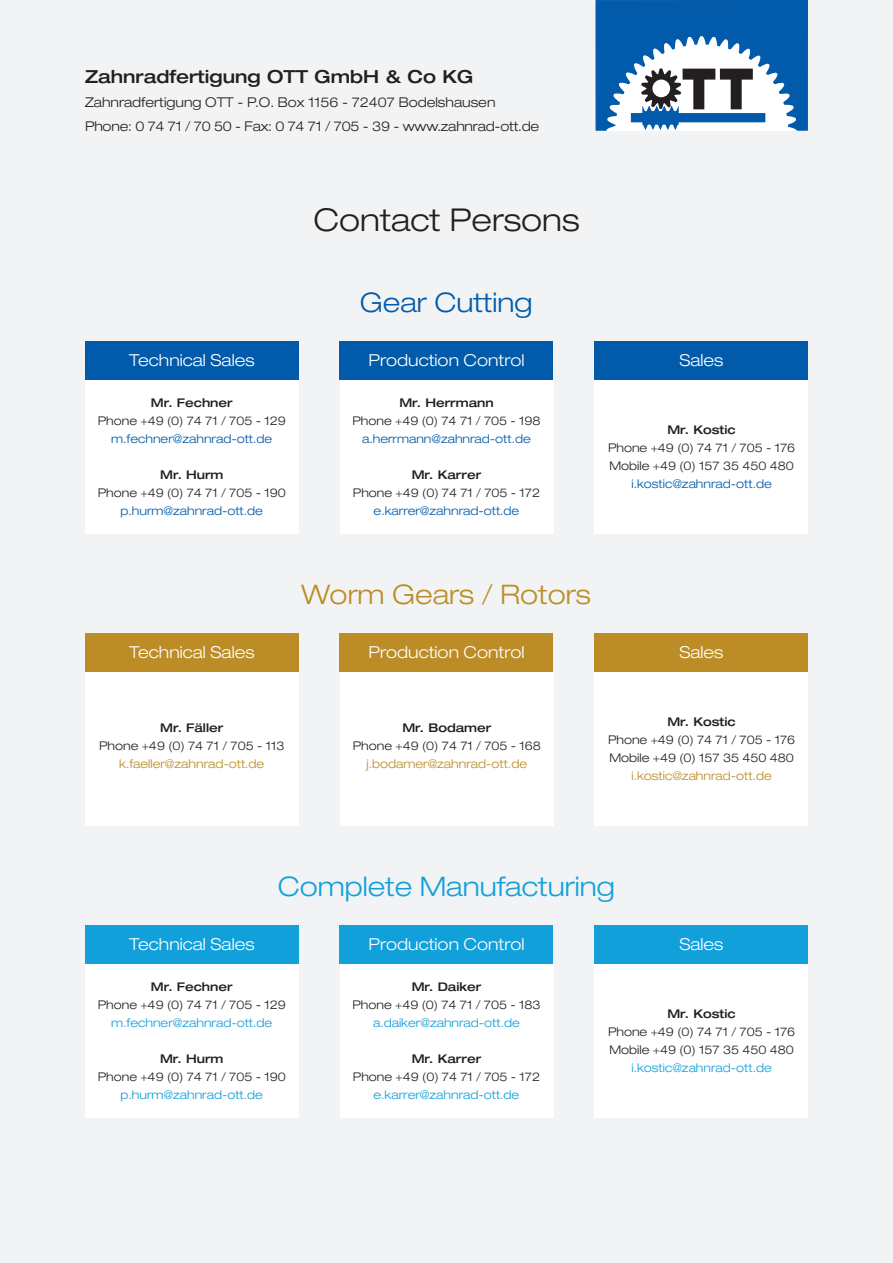
<style>
.page{position:relative;width:893px;height:1263px;background:#f2f3f4}
.page>*{position:absolute;margin:0;border:0;box-sizing:border-box;transform-origin:0 0}
.t1{font:300 expanded 31.5px "Helvetica Neue";color:#231f20}
.t2{font:300 expanded 27px "Helvetica Neue";color:#12a0db}
.t3{font:300 expanded 27px "Helvetica Neue";color:#bc8d26}
.t4{font:300 expanded 27px "Helvetica Neue";color:#015aaa}
.t5{font:500 expanded 18px "Helvetica Neue";color:#231f20}
.t6{font:300 expanded 16.5px "Helvetica Neue";color:#fff}
.t7{font:300 expanded 13.5px/24px "Helvetica Neue";color:#231f20}
.t8{font:300 expanded 12px/18px "Helvetica Neue";color:#231f20}
.t9{font:500 expanded 12px "Helvetica Neue";color:#231f20}
.t10{font:300 expanded 12px "Helvetica Neue";color:#015aaa}
.t11{font:300 expanded 12px "Helvetica Neue";color:#12a0db}
.t12{font:300 expanded 12px "Helvetica Neue";color:#bc8d26}
</style>
<div class="page">
<div style="left:85px;top:380px;width:213px;height:153px;background:#fff"></div>
<div style="left:85px;top:964px;width:213px;height:154px;background:#fff"></div>
<div style="left:85px;top:672px;width:213px;height:154px;background:#fff"></div>
<div style="left:340px;top:380px;width:213px;height:153px;background:#fff"></div>
<div style="left:340px;top:964px;width:213px;height:154px;background:#fff"></div>
<div style="left:340px;top:672px;width:213px;height:154px;background:#fff"></div>
<div style="left:595px;top:380px;width:213px;height:153px;background:#fff"></div>
<div style="left:595px;top:964px;width:213px;height:154px;background:#fff"></div>
<div style="left:595px;top:633px;width:213px;height:193px;background:#fff"></div>
<div style="left:85px;top:341px;width:213px;height:39px;background:#015aaa"></div>
<div style="left:85px;top:925px;width:213px;height:39px;background:#12a0db"></div>
<div style="left:85px;top:633px;width:213px;height:39px;background:#bc8d26"></div>
<div style="left:340px;top:341px;width:213px;height:39px;background:#015aaa"></div>
<div style="left:340px;top:925px;width:213px;height:39px;background:#12a0db"></div>
<div style="left:340px;top:633px;width:213px;height:39px;background:#bc8d26"></div>
<div style="left:595px;top:633px;width:213px;height:39px;background:#bc8d26"></div>
<div style="left:595px;top:341px;width:213px;height:39px;background:#015aaa"></div>
<div style="left:595px;top:925px;width:213px;height:39px;background:#12a0db"></div>
<svg style="left:595px;top:0;width:213px;height:131px"></svg>
<h3 class="t5" style="left:85px;top:65px;width:390px">Zahnradfertigung OTT GmbH &amp; Co KG</h3>
<p class="t7" style="left:85px;top:90px;width:456px">Zahnradfertigung OTT - P.O. Box 1156 - 72407 Bodelshausen<br>Phone: 0 74 71 / 70 50 - Fax: 0 74 71 / 705 - 39 - www.zahnrad-ott.de</p>
<h1 class="t1" style="left:313px;top:201px;width:268px">Contact Persons</h1>
<h3 class="t6" style="left:129px;top:350px;width:127px">Technical Sales</h3>
<p class="t9" style="left:151px;top:395px;width:83px">Mr. Fechner</p>
<p class="t8" style="left:98px;top:411px;width:190px">Phone +49 (0) 74 71 / 705 - 129</p>
<p class="t10" style="left:111px;top:431px;width:162px">m.fechner@zahnrad-ott.de</p>
<p class="t9" style="left:160px;top:467px;width:65px">Mr. Hurm</p>
<p class="t8" style="left:98px;top:483px;width:190px">Phone +49 (0) 74 71 / 705 - 190</p>
<p class="t10" style="left:121px;top:503px;width:144px">p.hurm@zahnrad-ott.de</p>
<h2 class="t4" style="left:360px;top:286px;width:174px">Gear Cutting</h2>
<h3 class="t6" style="left:369px;top:350px;width:157px">Production Control</h3>
<p class="t9" style="left:399px;top:395px;width:96px">Mr. Herrmann</p>
<p class="t8" style="left:352px;top:411px;width:190px">Phone +49 (0) 74 71 / 705 - 198</p>
<p class="t10" style="left:362px;top:431px;width:170px">a.herrmann@zahnrad-ott.de</p>
<p class="t9" style="left:412px;top:467px;width:71px">Mr. Karrer</p>
<p class="t8" style="left:353px;top:483px;width:189px">Phone +49 (0) 74 71 / 705 - 172</p>
<p class="t10" style="left:374px;top:503px;width:147px">e.karrer@zahnrad-ott.de</p>
<h3 class="t6" style="left:679px;top:350px;width:46px">Sales</h3>
<p class="t9" style="left:667px;top:422px;width:70px">Mr. Kostic</p>
<p class="t8" style="left:608px;top:438px;width:189px">Phone +49 (0) 74 71 / 705 - 176<br>Mobile +49 (0) 157 35 450 480</p>
<p class="t10" style="left:631px;top:476px;width:142px">i.kostic@zahnrad-ott.de</p>
<h3 class="t6" style="left:129px;top:642px;width:127px">Technical Sales</h3>
<h2 class="t3" style="left:302px;top:578px;width:291px">Worm Gears / Rotors</h2>
<h3 class="t6" style="left:369px;top:642px;width:157px">Production Control</h3>
<h3 class="t6" style="left:679px;top:642px;width:46px">Sales</h3>
<p class="t9" style="left:160px;top:720px;width:65px">Mr. Fäller</p>
<p class="t8" style="left:99px;top:737px;width:187px">Phone +49 (0) 74 71 / 705 - 113</p>
<p class="t12" style="left:119px;top:757px;width:147px">k.faeller@zahnrad-ott.de</p>
<p class="t9" style="left:402px;top:720px;width:90px">Mr. Bodamer</p>
<p class="t8" style="left:353px;top:737px;width:190px">Phone +49 (0) 74 71 / 705 - 168</p>
<p class="t12" style="left:367px;top:757px;width:162px">j.bodamer@zahnrad-ott.de</p>
<p class="t9" style="left:667px;top:715px;width:70px">Mr. Kostic</p>
<p class="t8" style="left:608px;top:731px;width:189px">Phone +49 (0) 74 71 / 705 - 176<br>Mobile +49 (0) 157 35 450 480</p>
<p class="t12" style="left:631px;top:769px;width:142px">i.kostic@zahnrad-ott.de</p>
<h3 class="t6" style="left:129px;top:934px;width:127px">Technical Sales</h3>
<h2 class="t2" style="left:278px;top:870px;width:339px">Complete Manufacturing</h2>
<h3 class="t6" style="left:369px;top:934px;width:157px">Production Control</h3>
<h3 class="t6" style="left:679px;top:934px;width:46px">Sales</h3>
<p class="t9" style="left:151px;top:979px;width:83px">Mr. Fechner</p>
<p class="t8" style="left:98px;top:995px;width:190px">Phone +49 (0) 74 71 / 705 - 129</p>
<p class="t11" style="left:111px;top:1015px;width:162px">m.fechner@zahnrad-ott.de</p>
<p class="t9" style="left:160px;top:1051px;width:65px">Mr. Hurm</p>
<p class="t8" style="left:98px;top:1067px;width:190px">Phone +49 (0) 74 71 / 705 - 190</p>
<p class="t11" style="left:121px;top:1087px;width:144px">p.hurm@zahnrad-ott.de</p>
<p class="t9" style="left:412px;top:979px;width:71px">Mr. Daiker</p>
<p class="t8" style="left:352px;top:995px;width:190px">Phone +49 (0) 74 71 / 705 - 183</p>
<p class="t11" style="left:373px;top:1015px;width:148px">a.daiker@zahnrad-ott.de</p>
<p class="t9" style="left:412px;top:1051px;width:71px">Mr. Karrer</p>
<p class="t8" style="left:353px;top:1067px;width:189px">Phone +49 (0) 74 71 / 705 - 172</p>
<p class="t11" style="left:374px;top:1087px;width:147px">e.karrer@zahnrad-ott.de</p>
<p class="t9" style="left:667px;top:1006px;width:70px">Mr. Kostic</p>
<p class="t8" style="left:608px;top:1022px;width:189px">Phone +49 (0) 74 71 / 705 - 176<br>Mobile +49 (0) 157 35 450 480</p>
<p class="t11" style="left:631px;top:1060px;width:142px">i.kostic@zahnrad-ott.de</p>
</div>
